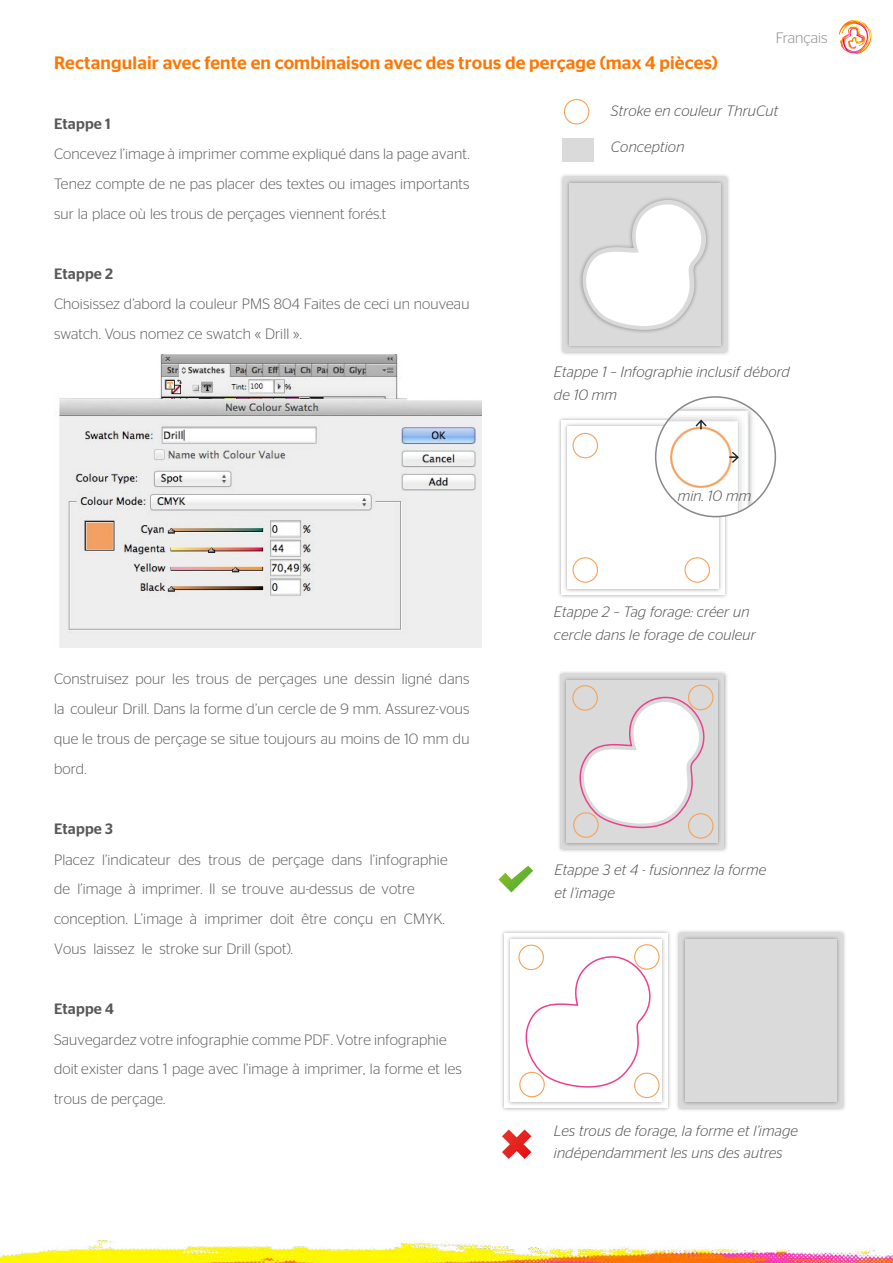
<style>
.page{position:relative;width:893px;height:1263px;background:#fff}
.page>*{position:absolute;margin:0;border:0;box-sizing:border-box;transform-origin:0 0}
.t1{font:500 18px "Stag Sans";letter-spacing:.01em;color:#ff7600}
.t2{font:300 15px/30px "Stag Sans";letter-spacing:.01em;color:#585858}
.t3{font:italic 300 15px/22.5px "Stag Sans";letter-spacing:.01em;color:#4a4a49}
.t4{font:500 15px "Stag Sans";letter-spacing:.01em;color:#585858}
.t5{font:300 15px "Stag Sans";color:#888}
</style>
<div class="page">
<img style="left:0;top:1240px;width:893px;height:23px">
<svg style="left:839px;top:20px;width:33px;height:34px"></svg>
<img style="left:59px;top:354px;width:422px;height:293px">
<div style="left:501px;top:930px;width:171px;height:182px;background:#000;opacity:.35"></div>
<div style="left:505px;top:933px;width:163px;height:175px;background:#fff"></div>
<div style="left:507px;top:935px;width:159px;height:171px;background:#000;opacity:.35"></div>
<div style="left:511px;top:939px;width:151px;height:163px;background:#fff"></div>
<div style="left:676px;top:930px;width:171px;height:182px;background:#000;opacity:.35"></div>
<div style="left:679px;top:934px;width:163px;height:174px;background:#dadada"></div>
<div style="left:681px;top:936px;width:159px;height:170px;background:#000;opacity:.35"></div>
<div style="left:685px;top:939px;width:152px;height:163px;background:#dadada"></div>
<svg style="left:502px;top:1129px;width:30px;height:30px"></svg>
<div style="left:557px;top:417px;width:171px;height:182px;background:#000;opacity:.35"></div>
<div style="left:561px;top:420px;width:163px;height:175px;background:#fff"></div>
<div style="left:563px;top:422px;width:159px;height:171px;background:#000;opacity:.35"></div>
<div style="left:567px;top:426px;width:151px;height:163px;background:#fff"></div>
<svg style="left:498px;top:865px;width:35px;height:28px"></svg>
<div style="left:562px;top:139px;width:32px;height:23px;background:#dadada"></div>
<div style="left:564px;top:99px;width:25px;height:26px;border:1px solid #f6a256;border-radius:50%"></div>
<div style="left:572px;top:433px;width:26px;height:25px;border:1px solid #f6a256;border-radius:50%"></div>
<div style="left:572px;top:557px;width:26px;height:26px;border:1px solid #f6a256;border-radius:50%"></div>
<div style="left:684px;top:557px;width:26px;height:26px;border:1px solid #f6a256;border-radius:50%"></div>
<img style="left:656px;top:397px;width:119px;height:120px;border-radius:60px">
<div style="left:655px;top:396px;width:121px;height:121px;border:2px solid #878787;border-radius:50%"></div>
<svg style="left:729px;top:452px;width:10px;height:11px"></svg>
<svg style="left:695px;top:420px;width:12px;height:9px"></svg>
<div style="left:560px;top:173px;width:171px;height:183px;background:#000;opacity:.35"></div>
<div style="left:564px;top:177px;width:163px;height:174px;background:#dadada"></div>
<div style="left:565px;top:179px;width:159px;height:170px;background:#000;opacity:.35"></div>
<div style="left:569px;top:183px;width:151px;height:162px;background:#dadada"></div>
<div style="left:579px;top:196px;width:131px;height:138px;background:#000;opacity:.35"></div>
<svg style="left:579px;top:200px;width:129px;height:130px"></svg>
<div style="left:557px;top:671px;width:171px;height:182px;background:#000;opacity:.35"></div>
<div style="left:561px;top:675px;width:163px;height:174px;background:#dadada"></div>
<div style="left:563px;top:676px;width:159px;height:171px;background:#000;opacity:.35"></div>
<div style="left:567px;top:680px;width:151px;height:163px;background:#dadada"></div>
<svg style="left:574px;top:696px;width:134px;height:133px"></svg>
<svg style="left:519px;top:956px;width:135px;height:132px"></svg>
<div style="left:572px;top:685px;width:26px;height:26px;border:1px solid #f6a256;border-radius:50%"></div>
<div style="left:518px;top:945px;width:26px;height:25px;border:1px solid #f6a256;border-radius:50%"></div>
<div style="left:688px;top:685px;width:25px;height:25px;border:1px solid #f6a256;border-radius:50%"></div>
<div style="left:634px;top:944px;width:26px;height:26px;border:1px solid #f6a256;border-radius:50%"></div>
<div style="left:573px;top:812px;width:26px;height:26px;border:1px solid #f6a256;border-radius:50%"></div>
<div style="left:519px;top:1072px;width:26px;height:25px;border:1px solid #f6a256;border-radius:50%"></div>
<div style="left:688px;top:813px;width:25px;height:26px;border:1px solid #f6a256;border-radius:50%"></div>
<div style="left:634px;top:1072px;width:26px;height:26px;border:1px solid #f6a256;border-radius:50%"></div>
<p class="t1" style="left:54px;top:52px;width:665px">Rectangulair avec fente en combinaison avec des trous de perçage (max 4 pièces)</p>
<p class="t5" style="left:776px;top:30px;width:53px">Français</p>
<p class="t4" style="left:54px;top:115px;width:58px">Etappe 1</p>
<p class="t2" style="left:54px;top:139px;width:417px;text-align:justify">Concevez l’image à imprimer comme expliqué dans la page avant.<br>Tenez compte de ne pas placer des textes ou images importants sur la place où les trous de perçages viennent forés.t</p>
<p class="t4" style="left:54px;top:265px;width:61px">Etappe 2</p>
<p class="t2" style="left:54px;top:289px;width:417px">Choisissez d’abord la couleur PMS 804 Faites de ceci un nouveau swatch. Vous nomez ce swatch « Drill ».</p>
<p class="t2" style="left:54px;top:664px;width:417px;text-align:justify">Construisez pour les trous de perçages une dessin ligné dans la couleur Drill. Dans la forme d’un cercle de 9 mm. Assurez-vous que le trous de perçage se situe toujours au moins de 10 mm du bord.</p>
<p class="t4" style="left:54px;top:820px;width:60px">Etappe 3</p>
<p class="t2" style="left:54px;top:844px;width:395px">Placez l’indicateur des trous de perçage dans l’infographie de l’image à imprimer. Il se trouve au-dessus de votre conception. L’image à imprimer doit être conçu en CMYK.<br>Vous laissez le stroke sur Drill (spot).</p>
<p class="t4" style="left:54px;top:1000px;width:61px">Etappe 4</p>
<p class="t2" style="left:54px;top:1024px;width:409px">Sauvegardez votre infographie comme PDF. Votre infographie doit exister dans 1 page avec l’image à imprimer, la forme et les trous de perçage.</p>
<p class="t3" style="left:611px;top:99px;width:169px">Stroke en couleur ThruCut</p>
<p class="t3" style="left:611px;top:136px;width:75px">Conception</p>
<p class="t3" style="left:554px;top:361px;width:237px">Etappe 1 – Infographie inclusif débord de 10 mm</p>
<p class="t3" style="left:678px;top:484px;width:75px">min. 10 mm</p>
<p class="t3" style="left:554px;top:600px;width:203px">Etappe 2 – Tag forage: créer un cercle dans le forage de couleur</p>
<p class="t3" style="left:555px;top:859px;width:213px">Etappe 3 et 4 - fusionnez la forme et l’image</p>
<p class="t3" style="left:554px;top:1119px;width:245px">Les trous de forage, la forme et l’image indépendamment les uns des autres</p>
</div>
